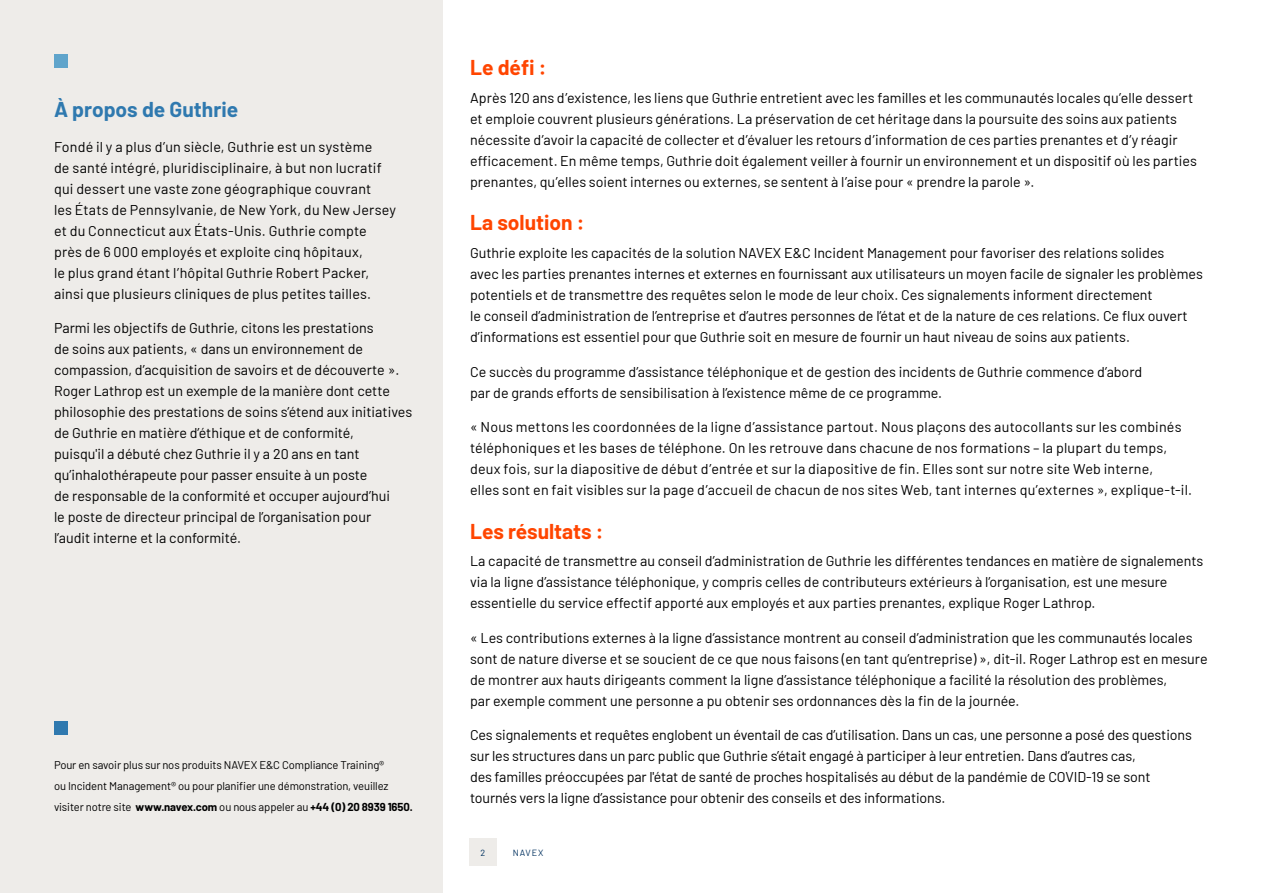
<style>
.page{position:relative;width:1263px;height:893px;background:#fff}
.page>*{position:absolute;margin:0;border:0;box-sizing:border-box;transform-origin:0 0}
.t1{font:700 21px "Barlow";color:#ff4500}
.t2{font:700 21px "Barlow";color:#2f79af}
.t3{font:14.25px/21px "Barlow";color:#000}
.t4{font:11.25px/21px "Barlow";letter-spacing:-.01em;color:#000}
.t5{font:9px "Barlow";letter-spacing:.095em;color:#00315f}
.s1{font-weight:700}
</style>
<div class="page">
<div style="left:0;top:0;width:442px;height:893px;background:#eeece9"></div>
<div style="left:469px;top:839px;width:27px;height:27px;background:#eeece9"></div>
<div style="left:54px;top:721px;width:14px;height:14px;background:#2f79af"></div>
<div style="left:54px;top:54px;width:14px;height:14px;background:#5fa4cb"></div>
<h1 class="t2" style="left:54px;top:94px;width:186px">À propos de Guthrie</h1>
<p class="t3" style="left:54px;top:135px;width:344px">Fondé il y a plus d’un siècle, Guthrie est un système<br>de santé intégré, pluridisciplinaire, à but non lucratif qui dessert une vaste zone géographique couvrant<br>les États de Pennsylvanie, de New York, du New Jersey et du Connecticut aux États-Unis. Guthrie compte près de 6 000 employés et exploite cinq hôpitaux,<br>le plus grand étant l’hôpital Guthrie Robert Packer, ainsi que plusieurs cliniques de plus petites tailles.</p>
<p class="t3" style="left:54px;top:316px;width:360px">Parmi les objectifs de Guthrie, citons les prestations<br>de soins aux patients, « dans un environnement de compassion, d’acquisition de savoirs et de découverte ».<br>Roger Lathrop est un exemple de la manière dont cette philosophie des prestations de soins s’étend aux initiatives de Guthrie en matière d’éthique et de conformité,<br>puisqu'il a débuté chez Guthrie il y a 20 ans en tant qu’inhalothérapeute pour passer ensuite à un poste<br>de responsable de la conformité et occuper aujourd’hui<br>le poste de directeur principal de l’organisation pour<br>l’audit interne et la conformité.</p>
<p class="t4" style="left:54px;top:754px;width:360px">Pour en savoir plus sur nos produits NAVEX E&amp;C Compliance Training®<br>ou Incident Management® ou pour planifier une démonstration, veuillez visiter notre site <span class="s1">www.navex.com</span> ou nous appeler au <span class="s1">+44 (0) 20 8939 1650.</span></p>
<h1 class="t1" style="left:470px;top:52px;width:78px">Le défi :</h1>
<p class="t3" style="left:470px;top:86px;width:728px">Après 120 ans d’existence, les liens que Guthrie entretient avec les familles et les communautés locales qu’elle dessert et emploie couvrent plusieurs générations. La préservation de cet héritage dans la poursuite des soins aux patients nécessite d’avoir la capacité de collecter et d’évaluer les retours d’information de ces parties prenantes et d’y réagir efficacement. En même temps, Guthrie doit également veiller à fournir un environnement et un dispositif où les parties prenantes, qu’elles soient internes ou externes, se sentent à l’aise pour « prendre la parole ».</p>
<h1 class="t1" style="left:470px;top:207px;width:116px">La solution :</h1>
<p class="t3" style="left:470px;top:241px;width:734px">Guthrie exploite les capacités de la solution NAVEX E&amp;C Incident Management pour favoriser des relations solides<br>avec les parties prenantes internes et externes en fournissant aux utilisateurs un moyen facile de signaler les problèmes potentiels et de transmettre des requêtes selon le mode de leur choix. Ces signalements informent directement<br>le conseil d’administration de l’entreprise et d’autres personnes de l’état et de la nature de ces relations. Ce flux ouvert d’informations est essentiel pour que Guthrie soit en mesure de fournir un haut niveau de soins aux patients.</p>
<p class="t3" style="left:470px;top:360px;width:674px">Ce succès du programme d’assistance téléphonique et de gestion des incidents de Guthrie commence d’abord par de grands efforts de sensibilisation à l’existence même de ce programme.</p>
<p class="t3" style="left:470px;top:415px;width:723px">« Nous mettons les coordonnées de la ligne d’assistance partout. Nous plaçons des autocollants sur les combinés téléphoniques et les bases de téléphone. On les retrouve dans chacune de nos formations – la plupart du temps, deux fois, sur la diapositive de début d’entrée et sur la diapositive de fin. Elles sont sur notre site Web interne,<br>elles sont en fait visibles sur la page d’accueil de chacun de nos sites Web, tant internes qu’externes », explique-t-il.</p>
<h1 class="t1" style="left:470px;top:515px;width:135px">Les résultats :</h1>
<p class="t3" style="left:470px;top:550px;width:735px">La capacité de transmettre au conseil d’administration de Guthrie les différentes tendances en matière de signalements via la ligne d’assistance téléphonique, y compris celles de contributeurs extérieurs à l’organisation, est une mesure essentielle du service effectif apporté aux employés et aux parties prenantes, explique Roger Lathrop.</p>
<p class="t3" style="left:470px;top:626px;width:739px">« Les contributions externes à la ligne d’assistance montrent au conseil d’administration que les communautés locales sont de nature diverse et se soucient de ce que nous faisons (en tant qu’entreprise) », dit-il. Roger Lathrop est en mesure de montrer aux hauts dirigeants comment la ligne d’assistance téléphonique a facilité la résolution des problèmes,<br>par exemple comment une personne a pu obtenir ses ordonnances dès la fin de la journée.</p>
<p class="t3" style="left:470px;top:724px;width:723px">Ces signalements et requêtes englobent un éventail de cas d’utilisation. Dans un cas, une personne a posé des questions sur les structures dans un parc public que Guthrie s’était engagé à participer à leur entretien. Dans d’autres cas,<br>des familles préoccupées par l'état de santé de proches hospitalisés au début de la pandémie de COVID-19 se sont tournés vers la ligne d’assistance pour obtenir des conseils et des informations.</p>
<p class="t5" style="left:481px;top:846px;width:6px">2</p>
<p class="t5" style="left:513px;top:846px;width:32px">NAVEX</p>
</div>
